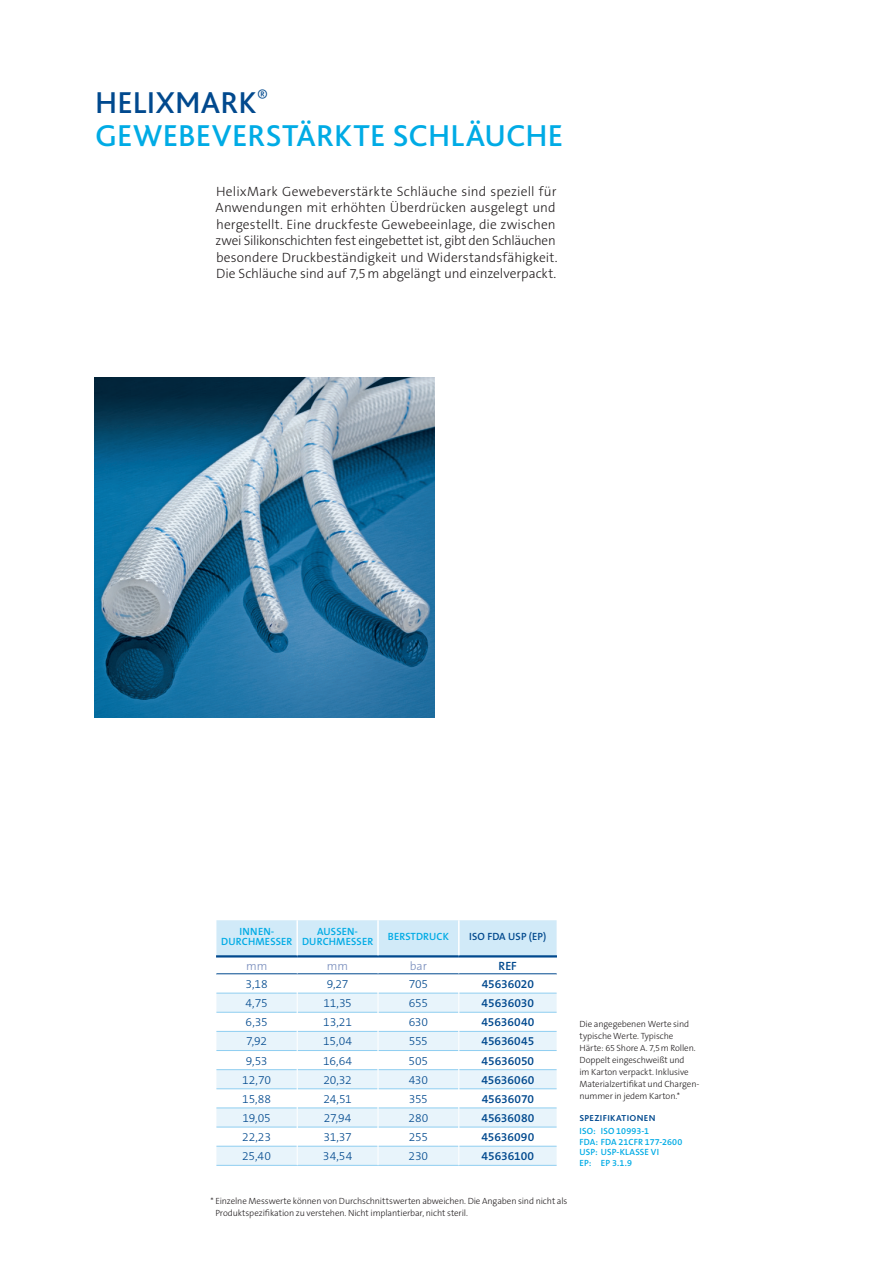
<style>
.page{position:relative;width:893px;height:1263px;background:#fff}
.page>*{position:absolute;margin:0;border:0;box-sizing:border-box;transform-origin:0 0}
.Headline_Product_2{font:500 31.5px "Bliss Pro";letter-spacing:.005em;color:#00abe5}
.Headline_Product_1{font:500 31.5px "Bliss Pro";letter-spacing:.005em;color:#01498e}
.Copy{font:300 13.5px/16.5px "The Sans B W3";color:#231f20}
.Table_Content_Light{font:300 12px "The Sans B W3";letter-spacing:-.01em;color:#01498e}
.Table_Content_Semibold{font:600 12px "The Sans B W6";letter-spacing:-.005em;color:#01498e}
.Table_Content_Light-2{font:300 12px "The Sans B W3";color:#768bbb}
.Table_Head_Blue{font:600 10.5px/10.5px "The Sans B W6";letter-spacing:.015em;color:#00abe5;text-align:center}
.Table_Head_DarkBlue{font:600 10.5px "The Sans B W6";letter-spacing:.015em;color:#01498e}
.Copy_Small_6pt{font:300 9px/12px "The Sans B W3";letter-spacing:-.01em;color:#231f20}
.Healdine_Small_6pt_Blue{font:600 9px "The Sans B W6";letter-spacing:.01em;color:#00abe5}
.Headline_Small_6pt{font:700 9px "Bliss Pro";letter-spacing:.035em;color:#01498e}
</style>
<div class="page">
<img style="left:95px;top:377px;width:340px;height:340px">
<hr style="left:216px;top:1165px;width:81px;height:1px;background:#8fcef1">
<hr style="left:297px;top:1165px;width:81px;height:1px;background:#8fcef1">
<hr style="left:378px;top:1165px;width:81px;height:1px;background:#8fcef1">
<hr style="left:459px;top:1165px;width:98px;height:1px;background:#8fcef1">
<svg style="left:216px;top:920px;width:341px;height:245px"></svg>
<hr style="left:216px;top:955px;width:81px;height:2px;background:#01498e">
<hr style="left:297px;top:955px;width:81px;height:2px;background:#01498e">
<hr style="left:378px;top:955px;width:81px;height:2px;background:#01498e">
<hr style="left:459px;top:955px;width:98px;height:2px;background:#01498e">
<hr style="left:296px;top:920px;width:2px;height:35px;background:#fff">
<hr style="left:377px;top:920px;width:2px;height:35px;background:#fff">
<hr style="left:458px;top:920px;width:2px;height:35px;background:#fff">
<p class="Headline_Product_1" style="left:95px;top:83px;width:175px">HELIXMARK<sup>®</sup></p>
<p class="Headline_Product_2" style="left:95px;top:116px;width:470px">GEWEBEVERSTÄRKTE SCHLÄUCHE</p>
<p class="Copy" style="left:216px;top:183px;width:343px">HelixMark Gewebeverstärkte Schläuche sind speziell für Anwendungen mit erhöhten Überdrücken ausgelegt und hergestellt. Eine druckfeste Gewebeeinlage, die zwischen zwei Silikonschichten fest eingebettet ist, gibt den Schläuchen besondere Druckbeständigkeit und Widerstandsfähigkeit.<br>Die Schläuche sind auf 7,5m abgelängt und einzelverpackt.</p>
<p class="Table_Head_Blue" style="left:221px;top:926px;width:73px">INNEN-<br>DURCHMESSER</p>
<p class="Table_Head_Blue" style="left:302px;top:926px;width:73px">AUSSEN-<br>DURCHMESSER</p>
<p class="Table_Head_Blue" style="left:388px;top:931px;width:63px">BERSTDRUCK</p>
<p class="Table_Head_DarkBlue" style="left:469px;top:930px;width:79px">ISO FDA USP (EP)</p>
<p class="Table_Content_Light-2" style="left:246px;top:958px;width:23px">mm</p>
<p class="Table_Content_Light-2" style="left:327px;top:958px;width:23px">mm</p>
<p class="Table_Content_Light-2" style="left:410px;top:958px;width:19px">bar</p>
<p class="Table_Content_Semibold" style="left:498px;top:958px;width:20px">REF</p>
<p class="Table_Content_Light" style="left:246px;top:976px;width:24px">3,18</p>
<p class="Table_Content_Light" style="left:327px;top:976px;width:23px">9,27</p>
<p class="Table_Content_Light" style="left:409px;top:976px;width:21px">705</p>
<p class="Table_Content_Semibold" style="left:482px;top:976px;width:54px">45636020</p>
<p class="Table_Content_Light" style="left:245px;top:995px;width:24px">4,75</p>
<p class="Table_Content_Light" style="left:323px;top:995px;width:30px">11,35</p>
<p class="Table_Content_Light" style="left:409px;top:995px;width:21px">655</p>
<p class="Table_Content_Semibold" style="left:482px;top:995px;width:54px">45636030</p>
<p class="Table_Content_Light" style="left:246px;top:1014px;width:24px">6,35</p>
<p class="Table_Content_Light" style="left:323px;top:1014px;width:30px">13,21</p>
<p class="Table_Content_Light" style="left:409px;top:1014px;width:21px">630</p>
<p class="Table_Content_Semibold" style="left:481px;top:1014px;width:55px">45636040</p>
<p class="Table_Content_Light" style="left:246px;top:1034px;width:23px">7,92</p>
<p class="Table_Content_Light" style="left:323px;top:1034px;width:30px">15,04</p>
<p class="Table_Content_Light" style="left:409px;top:1034px;width:20px">555</p>
<p class="Table_Content_Semibold" style="left:481px;top:1034px;width:54px">45636045</p>
<p class="Table_Content_Light" style="left:246px;top:1053px;width:23px">9,53</p>
<p class="Table_Content_Light" style="left:323px;top:1053px;width:31px">16,64</p>
<p class="Table_Content_Light" style="left:409px;top:1053px;width:21px">505</p>
<p class="Table_Content_Semibold" style="left:482px;top:1053px;width:54px">45636050</p>
<p class="Table_Content_Light" style="left:242px;top:1072px;width:30px">12,70</p>
<p class="Table_Content_Light" style="left:323px;top:1072px;width:30px">20,32</p>
<p class="Table_Content_Light" style="left:409px;top:1072px;width:21px">430</p>
<p class="Table_Content_Semibold" style="left:481px;top:1072px;width:54px">45636060</p>
<p class="Table_Content_Light" style="left:242px;top:1091px;width:30px">15,88</p>
<p class="Table_Content_Light" style="left:323px;top:1091px;width:30px">24,51</p>
<p class="Table_Content_Light" style="left:409px;top:1091px;width:20px">355</p>
<p class="Table_Content_Semibold" style="left:482px;top:1091px;width:54px">45636070</p>
<p class="Table_Content_Light" style="left:242px;top:1110px;width:30px">19,05</p>
<p class="Table_Content_Light" style="left:324px;top:1110px;width:29px">27,94</p>
<p class="Table_Content_Light" style="left:409px;top:1110px;width:21px">280</p>
<p class="Table_Content_Semibold" style="left:481px;top:1110px;width:54px">45636080</p>
<p class="Table_Content_Light" style="left:242px;top:1129px;width:30px">22,23</p>
<p class="Table_Content_Light" style="left:323px;top:1129px;width:30px">31,37</p>
<p class="Table_Content_Light" style="left:409px;top:1129px;width:21px">255</p>
<p class="Table_Content_Semibold" style="left:481px;top:1129px;width:54px">45636090</p>
<p class="Table_Content_Light" style="left:242px;top:1148px;width:30px">25,40</p>
<p class="Table_Content_Light" style="left:323px;top:1148px;width:31px">34,54</p>
<p class="Table_Content_Light" style="left:409px;top:1148px;width:21px">230</p>
<p class="Table_Content_Semibold" style="left:482px;top:1148px;width:54px">45636100</p>
<p class="Copy_Small_6pt" style="left:215px;top:1194px;width:354px;text-indent:-5px">* Einzelne Messwerte können von Durchschnittswerten abweichen. Die Angaben sind nicht als<br>Produktspezifikation zu verstehen. Nicht implantierbar, nicht steril.</p>
<p class="Copy_Small_6pt" style="left:579px;top:1018px;width:121px">Die angegebenen Werte sind typische Werte. Typische<br>Härte: 65 Shore A. 7,5m Rollen.<br>Doppelt eingeschweißt und<br>im Karton verpackt. Inklusive<br>Materialzertifikat und Chargen&shy;nummer in jedem Karton.*</p>
<p class="Headline_Small_6pt" style="left:579px;top:1113px;width:77px">SPEZIFIKATIONEN</p>
<p class="Healdine_Small_6pt_Blue" style="left:579px;top:1125px;width:71px">ISO: ISO 10993-1</p>
<p class="Healdine_Small_6pt_Blue" style="left:579px;top:1136px;width:104px">FDA: FDA 21CFR 177-2600</p>
<p class="Healdine_Small_6pt_Blue" style="left:579px;top:1146px;width:81px">USP: USP-KLASSE VI</p>
<p class="Healdine_Small_6pt_Blue" style="left:579px;top:1157px;width:54px">EP: EP 3.1.9</p>
</div>
